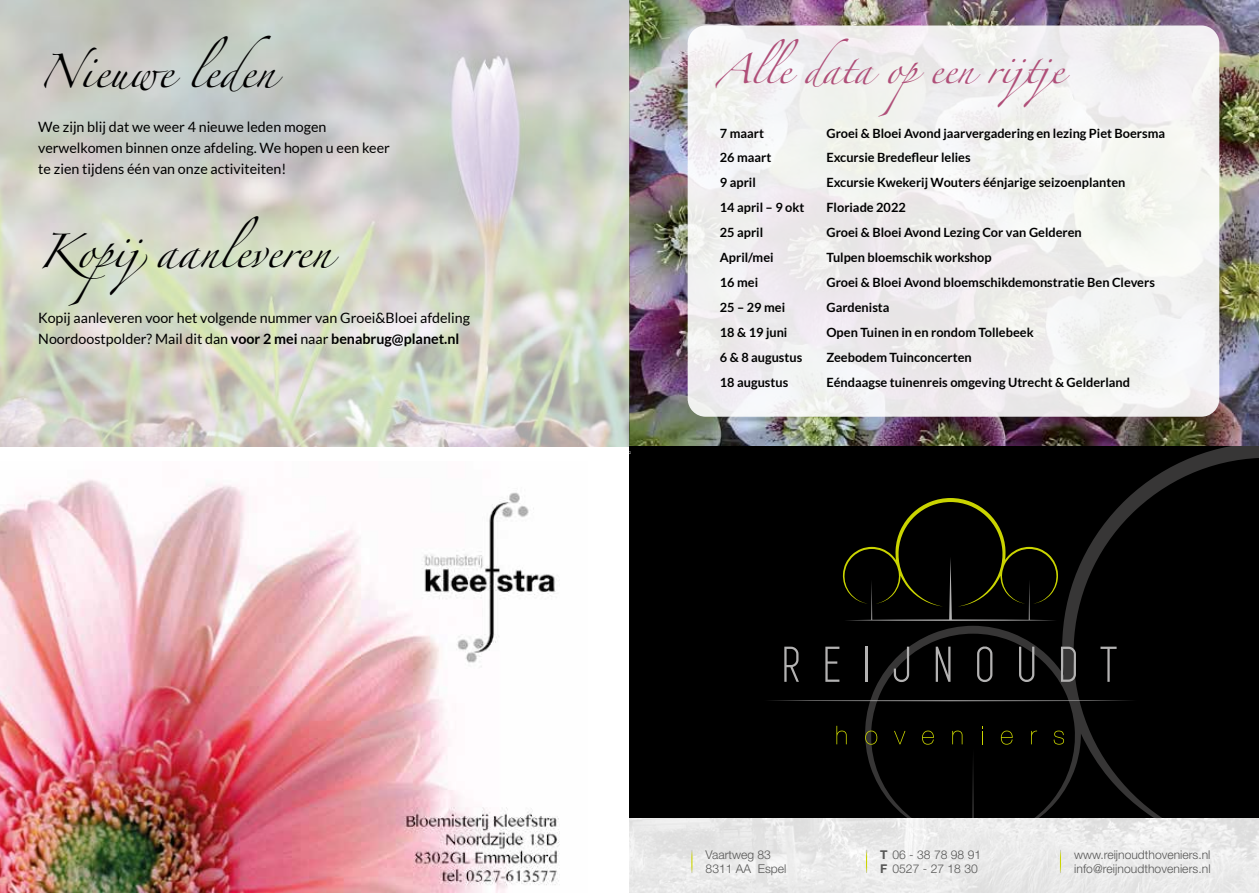
<style>
.page{position:relative;width:1259px;height:893px;background:#fff}
.page>*{position:absolute;margin:0;border:0;box-sizing:border-box;transform-origin:0 0}
.t1{font:30.45px "Zapfino";color:#000}
.t2{font:26.25px "Zapfino";color:#af4e78}
.t3{font:14.25px/21.3px "Lato";color:#000}
.t4{font:700 12.75px "Lato";color:#000}
.t5{font:300 12.15px/14.5px "Helvetica Neue LT Std";color:#575756}
.s1{font-weight:700}
</style>
<div class="page">
<img style="left:629px;top:0;width:630px;height:446px">
<img style="left:0;top:0;width:629px;height:446px">
<div style="left:687px;top:26px;width:532px;height:391px;background:#f1f0f0;border-radius:18px"></div>
<img style="left:629px;top:818px;width:630px;height:75px">
<div style="left:629px;top:446px;width:630px;height:372px;background:#000"></div>
<svg style="left:864px;top:446px;width:395px;height:315px"></svg>
<svg style="left:869px;top:662px;width:390px;height:156px"></svg>
<svg style="left:843px;top:498px;width:215px;height:123px"></svg>
<svg style="left:769px;top:700px;width:368px;height:1px"></svg>
<svg style="left:825px;top:647px;width:14px;height:35px"></svg>
<hr style="left:865px;top:647px;width:2px;height:35px;background:#b3b2b2">
<svg style="left:894px;top:647px;width:15px;height:35px"></svg>
<svg style="left:935px;top:647px;width:15px;height:35px"></svg>
<svg style="left:977px;top:646px;width:15px;height:36px"></svg>
<svg style="left:1019px;top:647px;width:15px;height:35px"></svg>
<svg style="left:1061px;top:647px;width:15px;height:35px"></svg>
<svg style="left:1100px;top:647px;width:16px;height:35px"></svg>
<svg style="left:836px;top:726px;width:10px;height:18px"></svg>
<svg style="left:894px;top:731px;width:11px;height:13px"></svg>
<svg style="left:922px;top:731px;width:12px;height:14px"></svg>
<svg style="left:952px;top:731px;width:10px;height:13px"></svg>
<svg style="left:981px;top:726px;width:1px;height:18px"></svg>
<svg style="left:1031px;top:731px;width:6px;height:13px"></svg>
<svg style="left:1053px;top:731px;width:11px;height:14px"></svg>
<svg style="left:1001px;top:731px;width:11px;height:14px"></svg>
<svg style="left:865px;top:731px;width:12px;height:14px"></svg>
<svg style="left:784px;top:647px;width:15px;height:35px"></svg>
<svg style="left:691px;top:850px;width:1px;height:23px"></svg>
<svg style="left:866px;top:850px;width:1px;height:23px"></svg>
<svg style="left:1060px;top:850px;width:1px;height:23px"></svg>
<img style="left:0;top:479px;width:560px;height:414px">
<h1 class="t1" style="left:38px;top:59px;width:238px">Nieuwe leden</h1>
<p class="t3" style="left:38px;top:116px;width:353px">We zijn blij dat we weer 4 nieuwe leden mogen verwelkomen binnen onze afdeling. We hopen u een keer te zien tijdens één van onze activiteiten!</p>
<h1 class="t1" style="left:38px;top:239px;width:294px">Kopijaanleveren</h1>
<p class="t3" style="left:38px;top:307px;width:433px">Kopij aanleveren voor het volgende nummer van Groei&amp;Bloei afdeling<br>Noordoostpolder? Mail dit dan <span class="s1">voor 2 mei</span> naar <span class="s1">benabrug@planet.nl</span></p>
<h2 class="t2" style="left:716px;top:58px;width:355px">Alle data opeen rijtje</h2>
<p class="t4" style="left:720px;top:126px;width:46px">7 maart</p>
<p class="t4" style="left:826px;top:126px;width:340px">Groei &amp; Bloei Avond jaarvergadering en lezing Piet Boersma</p>
<p class="t4" style="left:720px;top:151px;width:53px">26 maart</p>
<p class="t4" style="left:826px;top:151px;width:146px">Excursie Bredefleur lelies</p>
<p class="t4" style="left:720px;top:175px;width:37px">9 april</p>
<p class="t4" style="left:826px;top:175px;width:300px">Excursie Kwekerij Wouters éénjarige seizoenplanten</p>
<p class="t4" style="left:720px;top:200px;width:86px">14 april – 9 okt</p>
<p class="t4" style="left:826px;top:200px;width:81px">Floriade 2022</p>
<p class="t4" style="left:720px;top:225px;width:45px">25 april</p>
<p class="t4" style="left:826px;top:225px;width:257px">Groei &amp; Bloei Avond Lezing Cor van Gelderen</p>
<p class="t4" style="left:720px;top:250px;width:55px">April/mei</p>
<p class="t4" style="left:826px;top:250px;width:167px">Tulpen bloemschik workshop</p>
<p class="t4" style="left:720px;top:275px;width:40px">16 mei</p>
<p class="t4" style="left:826px;top:275px;width:330px">Groei &amp; Bloei Avond bloemschikdemonstratie Ben Clevers</p>
<p class="t4" style="left:720px;top:300px;width:67px">25 – 29 mei</p>
<p class="t4" style="left:826px;top:300px;width:65px">Gardenista</p>
<p class="t4" style="left:720px;top:325px;width:69px">18 &amp; 19 juni</p>
<p class="t4" style="left:826px;top:325px;width:209px">Open Tuinen in en rondom Tollebeek</p>
<p class="t4" style="left:720px;top:350px;width:84px">6 &amp; 8 augustus</p>
<p class="t4" style="left:826px;top:350px;width:147px">Zeebodem Tuinconcerten</p>
<p class="t4" style="left:720px;top:375px;width:70px">18 augustus</p>
<p class="t4" style="left:826px;top:375px;width:305px">Eéndaagse tuinenreis omgeving Utrecht &amp; Gelderland</p>
<p class="t5" style="left:705px;top:847px;width:82px">Vaartweg 83<br>8311 AA Espel</p>
<p class="t5" style="left:880px;top:847px;width:102px"><span class="s1">T</span> 06 - 38 78 98 91<br><span class="s1">F</span> 0527 - 27 18 30</p>
<p class="t5" style="left:1074px;top:847px;width:138px">www.reijnoudthoveniers.nl info@reijnoudthoveniers.nl</p>
</div>
